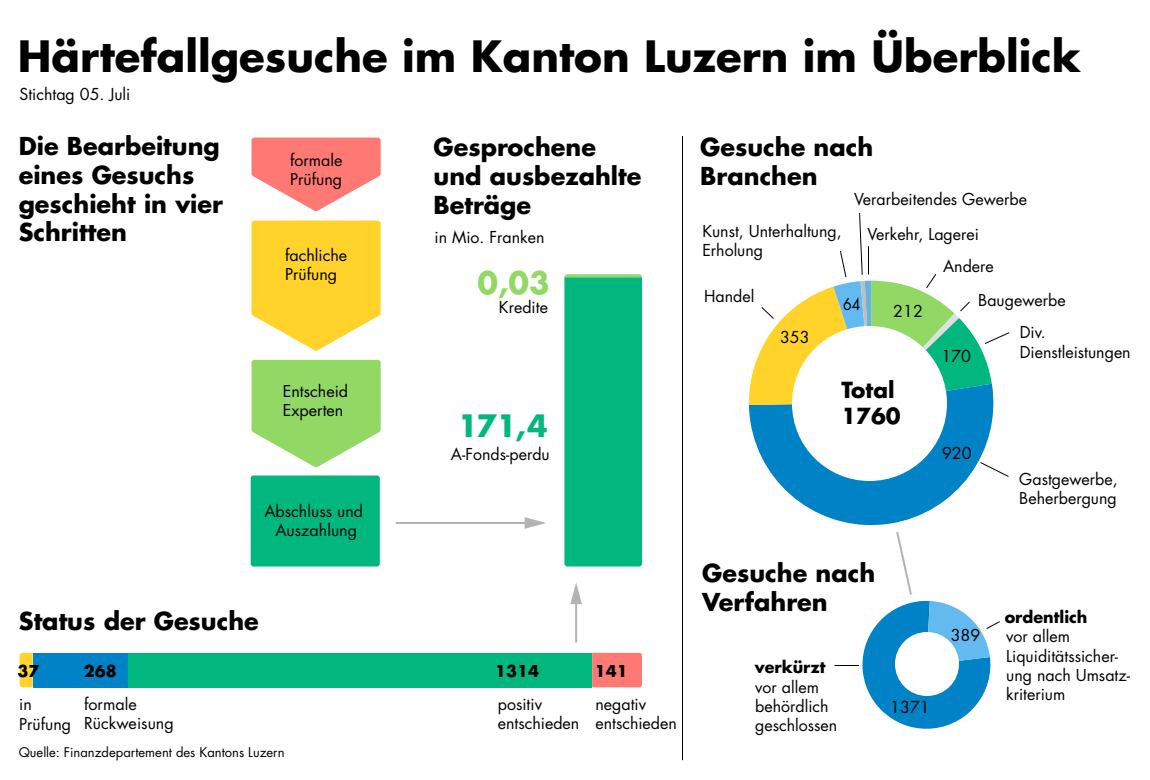
<style>
.page{position:relative;width:1150px;height:780px;background:#fff}
.page>*{position:absolute;margin:0;border:0;box-sizing:border-box;transform-origin:0 0}
.t1{font:700 42px "Futura Luzern";color:#000}
.t2{font:700 30px "Futura Luzern";color:#02b77e}
.t3{font:700 30px "Futura Luzern";color:#92d865}
.t4{font:700 24px/28.8px "Futura Luzern";color:#000}
.t5{font:700 21.6px/25.9px "Futura Luzern";color:#000}
.t6{font:16px/19.2px "Futura Luzern";color:#000}
.t7{font:700 16px "Futura Luzern";color:#000}
.t8{font:16px "Futura Luzern";color:#000;scale:.88 1}
.t9{font:15.9px/19.1px "Futura Luzern";color:#000}
.t10{font:700 15.9px "Futura Luzern";color:#000}
.t11{font:13px "Futura Luzern";color:#000}
</style>
<div class="page">
<div style="left:592px;top:653px;width:50px;height:34px;background:#ff7974"></div>
<div style="left:127px;top:653px;width:465px;height:34px;background:#02b77e"></div>
<div style="left:33px;top:653px;width:94px;height:34px;background:#0082c7"></div>
<svg style="left:20px;top:653px;width:13px;height:34px"></svg>
<hr style="left:575px;top:600px;width:2px;height:43px;background:#b3b3b3">
<svg style="left:570px;top:583px;width:12px;height:21px"></svg>
<hr style="left:396px;top:522px;width:133px;height:2px;background:#b3b3b3">
<svg style="left:525px;top:517px;width:21px;height:12px"></svg>
<hr style="left:682px;top:136px;width:1px;height:624px;background:#000">
<div style="left:251px;top:476px;width:129px;height:91px;background:#02b77e;border-radius:3px"></div>
<svg style="left:252px;top:360px;width:129px;height:107px"></svg>
<svg style="left:252px;top:221px;width:129px;height:130px;background:#ffd947"></svg>
<svg style="left:252px;top:138px;width:129px;height:73px"></svg>
<svg style="left:834px;top:534px;width:166px;height:195px"></svg>
<svg style="left:1002px;top:472px;width:7px;height:5px"></svg>
<svg style="left:749px;top:405px;width:253px;height:129px;fill:#0082c7"></svg>
<svg style="left:748px;top:213px;width:262px;height:192px"></svg>
<div style="left:792px;top:326px;width:155px;height:155px;background:#fff;border-radius:50%"></div>
<div style="left:564px;top:274px;width:78px;height:293px;background:#02b77e"></div>
<h1 class="t1" style="left:18px;top:28px;width:1065px">Härtefallgesuche im Kanton Luzern im Überblick</h1>
<p class="t6" style="left:20px;top:85px;width:112px">Stichtag 05. Juli</p>
<h3 class="t4" style="left:19px;top:131px;width:206px">Die Bearbeitung eines Gesuchs geschieht in vier<br>Schritten</h3>
<p class="t9" style="left:290px;top:151px;width:54px">formale<br>Prüfung</p>
<p class="t9" style="left:285px;top:246px;width:64px">fachliche<br>Prüfung</p>
<p class="t9" style="left:283px;top:382px;width:67px">Entscheid<br>Experten</p>
<p class="t9" style="left:264px;top:501px;width:100px;text-align:center">Abschluss und<br>Auszahlung</p>
<h3 class="t4" style="left:19px;top:606px;width:241px">Status der Gesuche</h3>
<p class="t10" style="left:17px;top:661px;width:23px">37</p>
<p class="t6" style="left:84px;top:695px;width:91px">formale<br>Rückweisung</p>
<p class="t10" style="left:84px;top:661px;width:34px">268</p>
<p class="t6" style="left:19px;top:695px;width:53px">in<br>Prüfung</p>
<p class="t11" style="left:19px;top:744px;width:267px">Quelle: Finanzdepartement des Kantons Luzern</p>
<h3 class="t4" style="left:434px;top:133px;width:209px">Gesprochene und ausbezahlte<br>Beträge</h3>
<p class="t6" style="left:435px;top:228px;width:111px">in Mio. Franken</p>
<h2 class="t3" style="left:478px;top:263px;width:74px">0,03</h2>
<p class="t6" style="left:499px;top:298px;width:51px">Kredite</p>
<h2 class="t2" style="left:458px;top:406px;width:92px">171,4</h2>
<p class="t6" style="left:451px;top:444px;width:100px">A-Fonds-perdu</p>
<p class="t10" style="left:495px;top:661px;width:45px">1314</p>
<p class="t10" style="left:595px;top:661px;width:34px">141</p>
<p class="t6" style="left:498px;top:695px;width:83px">positiv entschieden</p>
<p class="t6" style="left:595px;top:695px;width:83px">negativ entschieden</p>
<h3 class="t4" style="left:700px;top:133px;width:174px">Gesuche nach<br>Branchen</h3>
<p class="t6" style="left:702px;top:222px;width:141px">Kunst, Unterhaltung,<br>Erholung</p>
<p class="t6" style="left:867px;top:182px;width:161px;line-height:34.4px;text-indent:-13px">Verarbeitendes Gewerbe<br>Verkehr, Lagerei</p>
<p class="t6" style="left:943px;top:257px;width:52px">Andere</p>
<p class="t6" style="left:704px;top:287px;width:52px">Handel</p>
<p class="t6" style="left:978px;top:291px;width:89px">Baugewerbe</p>
<p class="t8" style="left:843px;top:294px;width:21px">64</p>
<p class="t6" style="left:893px;top:302px;width:31px">212</p>
<p class="t6" style="left:780px;top:328px;width:31px">353</p>
<h3 class="t5" style="left:841px;top:376px;width:61px">Total<br>1760</h3>
<p class="t6" style="left:942px;top:346px;width:31px">170</p>
<p class="t6" style="left:942px;top:443px;width:31px">920</p>
<h3 class="t4" style="left:702px;top:559px;width:174px">Gesuche nach<br>Verfahren</h3>
<p class="t7" style="left:755px;top:656px;width:72px">verkürzt</p>
<p class="t6" style="left:755px;top:677px;width:84px">vor allem behördlich geschlossen</p>
<p class="t6" style="left:890px;top:698px;width:41px">1371</p>
<p class="t6" style="left:951px;top:626px;width:31px">389</p>
<p class="t6" style="left:1020px;top:323px;width:113px">Div.<br>Dienstleistungen</p>
<p class="t6" style="left:1019px;top:469px;width:100px">Gastgewerbe,<br>Beherbergung</p>
<p class="t7" style="left:1005px;top:606px;width:84px">ordentlich</p>
<p class="t6" style="left:1006px;top:627px;width:125px">vor allem<br>Liquiditätssicher&shy;ung nach Umsatz&shy;kriterium</p>
</div>
